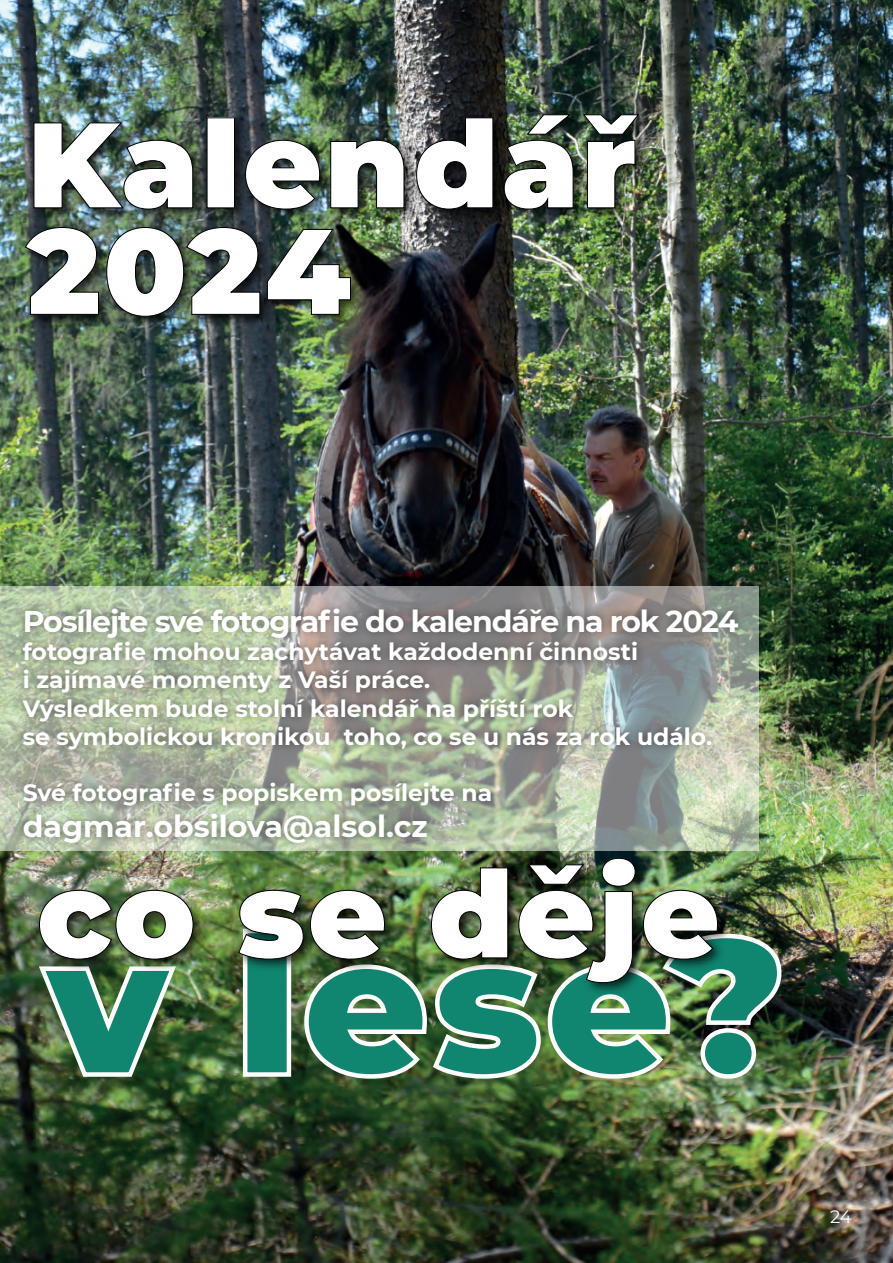
<style>
.page{position:relative;width:893px;height:1263px;background:#fff}
.page>*{position:absolute;margin:0;border:0;box-sizing:border-box;transform-origin:0 0}
.t1{font:900 193.5px "Montserrat";color:#10856f}
.t2{font:900 121.35px/106.5px "Montserrat";letter-spacing:.02em;color:#fff}
.t3{font:700 30px "Montserrat";letter-spacing:-.04em;color:#fff}
.t4{font:700 30px "Montserrat";color:#fff}
.t5{font:700 23.55px/28.2px "Montserrat";color:#fff}
.t6{font:18px "Montserrat";color:#fff}
</style>
<div class="page">
<img style="left:0;top:0;width:893px;height:1263px">
<svg style="left:0;top:586px;width:759px;height:265px;background:#a9b3a0"></svg>
<img style="left:10px;top:593px;width:742px;height:265px">
<img style="left:16px;top:95px;width:642px;height:270px">
<img style="left:33px;top:122px;width:161px;height:88px">
<div style="left:207px;top:117px;width:28px;height:91px;border:1px solid #000001"></div>
<svg style="left:245px;top:140px;width:75px;height:70px;background:#242e2d"></svg>
<img style="left:330px;top:140px;width:75px;height:69px">
<svg style="left:416px;top:117px;width:78px;height:93px;background:#222224"></svg>
<img style="left:503px;top:114px;width:71px;height:96px">
<img style="left:582px;top:114px;width:58px;height:95px">
<svg style="left:24px;top:227px;width:75px;height:88px;background:#27322b"></svg>
<svg style="left:106px;top:227px;width:155px;height:90px;background:#28332c"></svg>
<img style="left:267px;top:229px;width:84px;height:86px">
<img style="left:28px;top:845px;width:712px;height:322px">
<img style="left:36px;top:889px;width:158px;height:190px">
<img style="left:238px;top:857px;width:546px;height:224px">
<h2 class="t2" style="left:27px;top:104px;width:611px">Kalendář<br>2024</h2>
<p class="t3" style="left:23px;top:600px;width:717px">Posílejte své fotografie do kalendáře na rok 2024</p>
<p class="t5" style="left:23px;top:636px;width:691px">fotografie mohou zachytávat každodenní činnosti<br>i zajímavé momenty z Vaší práce.<br>Výsledkem bude stolní kalendář na příští rok<br>se symbolickou kronikou toho, co se u nás za rok událo.</p>
<p class="t5" style="left:23px;top:777px;width:471px">Své fotografie s popiskem posílejte na</p>
<p class="t4" style="left:23px;top:805px;width:406px">dagmar.obsilova@alsol.cz</p>
<h2 class="t2" style="left:37px;top:854px;width:685px">co se děje</h2>
<h1 class="t1" style="left:45px;top:860px;width:742px">v lese?</h1>
<p class="t6" style="left:830px;top:1204px;width:23px">24</p>
</div>
